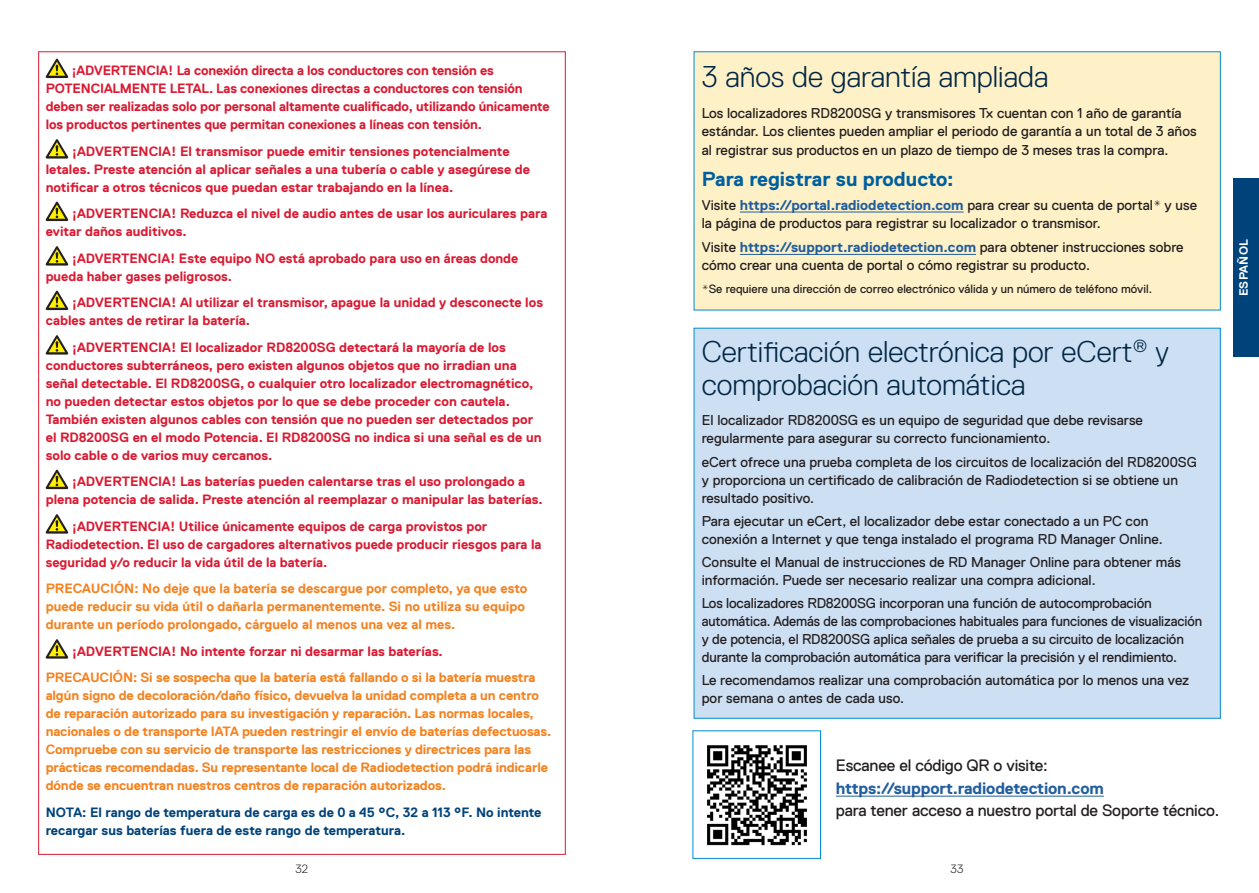
<style>
.page{position:relative;width:1259px;height:893px;background:#fff}
.page>*{position:absolute;margin:0;border:0;box-sizing:border-box;transform-origin:0 0}
.t1{font:300 30px/33px "Replica Std";color:#002744}
.t2{font:700 20.25px "Replica Std";color:#005f9e}
.t3{font:16.5px "Replica Std";letter-spacing:-.01em;color:#231f20}
.t4{font:700 16.5px "Replica Std";letter-spacing:-.01em;color:#215e9e}
.t5{font:14.25px/18px "Replica Std";color:#231f20}
.t6{font:700 13.5px/18px "Replica Std";color:#da1a32}
.t7{font:700 13.5px/18px "Replica Std";letter-spacing:-.01em;color:#f58220}
.t8{font:700 13.5px/18px "Replica Std";color:#00437b}
.t9{font:12px "Replica Std";color:#231f20}
.t10{font:700 12px "Replica Std";letter-spacing:.02em;color:#fff}
.t11{font:300 12px "Replica Std";color:#231f20}
.s1{font-weight:700;color:#215e9e}
</style>
<div class="page">
<div style="left:1233px;top:179px;width:26px;height:178px;background:#00437b"></div>
<svg style="left:46px;top:59px;width:22px;height:19px"></svg>
<svg style="left:46px;top:139px;width:22px;height:20px"></svg>
<svg style="left:46px;top:202px;width:22px;height:19px"></svg>
<svg style="left:46px;top:246px;width:22px;height:20px"></svg>
<svg style="left:46px;top:291px;width:22px;height:19px"></svg>
<svg style="left:46px;top:335px;width:22px;height:20px"></svg>
<svg style="left:46px;top:470px;width:22px;height:19px"></svg>
<svg style="left:46px;top:514px;width:22px;height:20px"></svg>
<svg style="left:46px;top:639px;width:22px;height:20px"></svg>
<div style="left:693px;top:328px;width:527px;height:391px;background:#cddff3"></div>
<div style="left:693px;top:51px;width:527px;height:259px;background:#fff1c7"></div>
<hr style="left:740px;top:212px;width:223px;height:1px;background:#215e9e">
<hr style="left:740px;top:254px;width:236px;height:1px;background:#215e9e">
<img style="left:707px;top:745px;width:100px;height:101px">
<div style="left:692px;top:730px;width:129px;height:129px;border:1px solid #008ccf"></div>
<hr style="left:836px;top:796px;width:267px;height:1px;background:#215e9e">
<p class="t6" style="left:46px;top:61px;width:505px;text-indent:26px">¡ADVERTENCIA! La conexión directa a los conductores con tensión es POTENCIALMENTE LETAL. Las conexiones directas a conductores con tensión deben ser realizadas solo por personal altamente cualificado, utilizando únicamente los productos pertinentes que permitan conexiones a líneas con tensión.</p>
<p class="t6" style="left:46px;top:142px;width:486px;text-indent:26px">¡ADVERTENCIA! El transmisor puede emitir tensiones potencialmente letales. Preste atención al aplicar señales a una tubería o cable y asegúrese de notificar a otros técnicos que puedan estar trabajando en la línea.</p>
<p class="t6" style="left:46px;top:204px;width:503px;text-indent:26px">¡ADVERTENCIA! Reduzca el nivel de audio antes de usar los auriculares para evitar daños auditivos.</p>
<p class="t6" style="left:46px;top:249px;width:474px;text-indent:26px">¡ADVERTENCIA! Este equipo NO está aprobado para uso en áreas donde pueda haber gases peligrosos.</p>
<p class="t6" style="left:46px;top:293px;width:499px;text-indent:26px">¡ADVERTENCIA! Al utilizar el transmisor, apague la unidad y desconecte los cables antes de retirar la batería.</p>
<p class="t6" style="left:46px;top:338px;width:497px;text-indent:26px">¡ADVERTENCIA! El localizador RD8200SG detectará la mayoría de los conductores subterráneos, pero existen algunos objetos que no irradian una señal detectable. El RD8200SG, o cualquier otro localizador electromagnético, no pueden detectar estos objetos por lo que se debe proceder con cautela.<br>También existen algunos cables con tensión que no pueden ser detectados por el RD8200SG en el modo Potencia. El RD8200SG no indica si una señal es de un solo cable o de varios muy cercanos.</p>
<p class="t6" style="left:46px;top:472px;width:498px;text-indent:26px">¡ADVERTENCIA! Las baterías pueden calentarse tras el uso prolongado a plena potencia de salida. Preste atención al reemplazar o manipular las baterías.</p>
<p class="t6" style="left:46px;top:517px;width:497px;text-indent:26px">¡ADVERTENCIA! Utilice únicamente equipos de carga provistos por<br>Radiodetection. El uso de cargadores alternativos puede producir riesgos para la seguridad y/o reducir la vida útil de la batería.</p>
<p class="t7" style="left:46px;top:579px;width:483px">PRECAUCIÓN: No deje que la batería se descargue por completo, ya que esto puede reducir su vida útil o dañarla permanentemente. Si no utiliza su equipo durante un período prolongado, cárguelo al menos una vez al mes.</p>
<p class="t6" style="left:72px;top:642px;width:373px">¡ADVERTENCIA! No intente forzar ni desarmar las baterías.</p>
<p class="t7" style="left:46px;top:668px;width:507px">PRECAUCIÓN: Si se sospecha que la batería está fallando o si la batería muestra algún signo de decoloración/daño físico, devuelva la unidad completa a un centro de reparación autorizado para su investigación y reparación. Las normas locales, nacionales o de transporte IATA pueden restringir el envío de baterías defectuosas.<br>Compruebe con su servicio de transporte las restricciones y directrices para las prácticas recomendadas. Su representante local de Radiodetection podrá indicarle dónde se encuentran nuestros centros de reparación autorizados.</p>
<p class="t8" style="left:46px;top:803px;width:497px">NOTA: El rango de temperatura de carga es de 0 a 45 °C, 32 a 113 °F. No intente recargar sus baterías fuera de este rango de temperatura.</p>
<h1 class="t1" style="left:702px;top:60px;width:348px">3 años de garantía ampliada</h1>
<p class="t5" style="left:702px;top:103px;width:496px;line-height:18.8px">Los localizadores RD8200SG y transmisores Tx cuentan con 1 año de garantía estándar. Los clientes pueden ampliar el periodo de garantía a un total de 3 años al registrar sus productos en un plazo de tiempo de 3 meses tras la compra.</p>
<h2 class="t2" style="left:702px;top:168px;width:253px">Para registrar su producto:</h2>
<p class="t5" style="left:702px;top:196px;width:497px">Visite <span class="s1">https://portal.radiodetection.com</span> para crear su cuenta de portal* y use la página de productos para registrar su localizador o transmisor.</p>
<p class="t5" style="left:702px;top:238px;width:483px">Visite <span class="s1">https://support.radiodetection.com</span> para obtener instrucciones sobre cómo crear una cuenta de portal o cómo registrar su producto.</p>
<p class="t9" style="left:702px;top:282px;width:452px">*Se requiere una dirección de correo electrónico válida y un número de teléfono móvil.</p>
<h1 class="t1" style="left:702px;top:336px;width:469px">Certificación electrónica por eCert<sup>®</sup> y comprobación automática</h1>
<p class="t5" style="left:702px;top:412px;width:443px">El localizador RD8200SG es un equipo de seguridad que debe revisarse regularmente para asegurar su correcto funcionamiento.</p>
<p class="t5" style="left:702px;top:453px;width:497px">eCert ofrece una prueba completa de los circuitos de localización del RD8200SG y proporciona un certificado de calibración de Radiodetection si se obtiene un resultado positivo.</p>
<p class="t5" style="left:702px;top:512px;width:462px">Para ejecutar un eCert, el localizador debe estar conectado a un PC con conexión a Internet y que tenga instalado el programa RD Manager Online.</p>
<p class="t5" style="left:702px;top:553px;width:481px">Consulte el Manual de instrucciones de RD Manager Online para obtener más información. Puede ser necesario realizar una compra adicional.</p>
<p class="t5" style="left:702px;top:594px;width:502px">Los localizadores RD8200SG incorporan una función de autocomprobación automática. Además de las comprobaciones habituales para funciones de visualización y de potencia, el RD8200SG aplica señales de prueba a su circuito de localización durante la comprobación automática para verificar la precisión y el rendimiento.</p>
<p class="t5" style="left:702px;top:671px;width:489px">Le recomendamos realizar una comprobación automática por lo menos una vez por semana o antes de cada uso.</p>
<p class="t3" style="left:836px;top:756px;width:213px">Escanee el código QR o visite:</p>
<p class="t4" style="left:836px;top:779px;width:269px">https://support.radiodetection.com</p>
<p class="t3" style="left:836px;top:801px;width:385px">para tener acceso a nuestro portal de Soporte técnico.</p>
<p class="t11" style="left:296px;top:862px;width:14px">32</p>
<p class="t11" style="left:950px;top:862px;width:14px">33</p>
<p class="t10" style="left:1237px;top:296px;width:59px;rotate:-90deg">ESPAÑOL</p>
</div>
